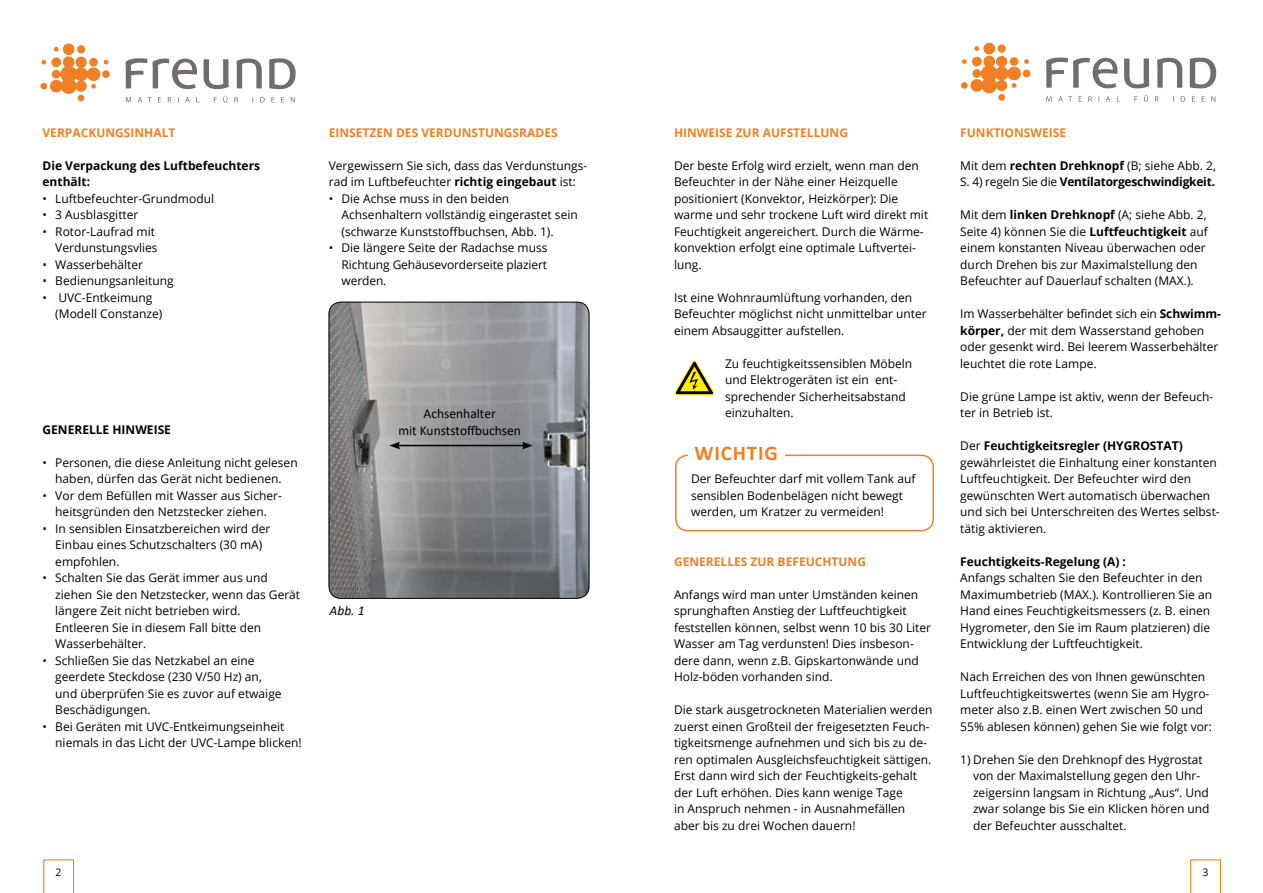
<style>
.page{position:relative;width:1263px;height:893px;background:#fff}
.page>*{position:absolute;margin:0;border:0;box-sizing:border-box;transform-origin:0 0}
.t1{font:700 21px "Calibri";letter-spacing:.04em;color:#f08023}
.t2{font:13.5px/16.5px "Calibri";color:#000;text-align:center}
.t3{font:italic 13.5px "Calibri";color:#000}
.t4{font:12px/16.5px "Open Sans";color:#000}
.t5{font:700 12px/16.5px "Open Sans";color:#000}
.t6{font:700 12px "Open Sans";color:#f08023}
.t7{font:10.5px "Open Sans";color:#000}
.s1{font-weight:700}
.s2{font-weight:400}
</style>
<div class="page">
<img style="left:329px;top:302px;width:260px;height:296px">
<div style="left:329px;top:302px;width:260px;height:297px;border:1px solid #000;border-radius:12px"></div>
<div style="left:675px;top:455px;width:259px;height:76px;border:2px solid #f08023;border-radius:12px"></div>
<div style="left:688px;top:444px;width:96px;height:19px;background:#fff"></div>
<hr style="left:398px;top:445px;width:127px;height:1px;background:#000">
<svg style="left:389px;top:442px;width:11px;height:7px"></svg>
<svg style="left:522px;top:442px;width:11px;height:7px"></svg>
<svg style="left:674px;top:360px;width:40px;height:35px"></svg>
<svg style="left:961px;top:43px;width:69px;height:58px"></svg>
<svg style="left:1046px;top:58px;width:170px;height:44px"></svg>
<svg style="left:40px;top:43px;width:70px;height:58px"></svg>
<svg style="left:125px;top:58px;width:171px;height:45px"></svg>
<svg style="left:43px;top:859px;width:31px;height:34px"></svg>
<svg style="left:1190px;top:859px;width:31px;height:34px"></svg>
<p class="t6" style="left:43px;top:124px;width:134px">Verpackungsinhalt</p>
<p class="t5" style="left:43px;top:157px;width:219px">Die Verpackung des Luftbefeuchters enthält:</p>
<p class="t4" style="left:43px;top:190px;width:173px">• Luftbefeuchter-Grundmodul</p>
<p class="t4" style="left:43px;top:206px;width:97px">• 3 Ausblasgitter</p>
<p class="t4" style="left:43px;top:223px;width:117px;text-align:right">• Rotor-Laufrad mit<br>Verdunstungsvlies</p>
<p class="t4" style="left:43px;top:256px;width:102px">• Wasserbehälter</p>
<p class="t4" style="left:43px;top:272px;width:133px">• Bedienungsanleitung</p>
<p class="t4" style="left:55px;top:289px;width:109px;text-indent:-13px">• UVC-Entkeimung (Modell Constanze)</p>
<p class="t6" style="left:329px;top:124px;width:230px">Einsetzen des Verdunstungsrades</p>
<p class="t4" style="left:329px;top:157px;width:260px">Vergewissern Sie sich, dass das Verdunstungs&shy;rad im Luftbefeuchter <span class="s1">richtig eingebaut</span> ist:</p>
<p class="t4" style="left:342px;top:190px;width:238px;text-indent:-13px">• Die Achse muss in den beiden<br>Achsenhaltern vollständig eingerastet sein (schwarze Kunststoffbuchsen, Abb. 1).</p>
<p class="t4" style="left:342px;top:239px;width:208px;text-align:justify;text-indent:-13px">• Die längere Seite der Radachse muss Richtung Gehäusevorderseite plaziert werden.</p>
<p class="t5" style="left:43px;top:421px;width:130px">Generelle h inweise</p>
<p class="t4" style="left:43px;top:454px;width:257px;text-align:center">• Personen, die diese Anleitung nicht gelesen haben, dürfen das Gerät nicht bedienen.</p>
<p class="t4" style="left:43px;top:487px;width:241px;text-align:center">• Vor dem Befüllen mit Wasser aus Sicher&shy;heitsgründen den Netzstecker ziehen.</p>
<p class="t4" style="left:55px;top:520px;width:217px;text-indent:-13px">• In sensiblen Einsatzbereichen wird der<br>Einbau eines Schutzschalters (30 mA) empfohlen.</p>
<p class="t4" style="left:55px;top:569px;width:246px;text-indent:-13px">• Schalten Sie das Gerät immer aus und ziehen Sie den Netzstecker, wenn das Gerät längere Zeit nicht betrieben wird.<br>Entleeren Sie in diesem Fall bitte den Wasserbehälter.</p>
<p class="t4" style="left:55px;top:652px;width:228px;text-indent:-13px">• Schließen Sie das Netzkabel an eine geerdete Steckdose (230 V/50 Hz) an, und überprüfen Sie es zuvor auf etwaige<br>Beschädigungen.</p>
<p class="t4" style="left:55px;top:718px;width:248px;text-indent:-13px">• Bei Geräten mit UVC-Entkeimungseinheit niemals in das Licht der UVC-Lampe blicken!</p>
<p class="t3" style="left:330px;top:601px;width:36px">Abb. 1</p>
<p class="t2" style="left:398px;top:405px;width:124px">Achsenhalter<br>mit Kunststoffbuchsen</p>
<p class="t6" style="left:674px;top:124px;width:176px">Hinweise zur Aufstellung</p>
<p class="t4" style="left:674px;top:157px;width:256px">Der beste Erfolg wird erzielt, wenn man den Befeuchter in der Nähe einer Heizquelle positioniert (Konvektor, Heizkörper): Die warme und sehr trockene Luft wird direkt mit Feuchtigkeit angereichert. Durch die Wärme&shy;konvektion erfolgt eine optimale Luftvertei&shy;lung.</p>
<p class="t4" style="left:674px;top:289px;width:254px">Ist eine Wohnraumlüftung vorhanden, den<br>Befeuchter möglichst nicht unmittelbar unter einem Absauggitter aufstellen.</p>
<p class="t4" style="left:725px;top:355px;width:189px">Zu feuchtigkeitssensiblen Möbeln und Elektrogeräten ist ein ent&shy;sprechender Sicherheitsabstand einzuhalten.</p>
<h1 class="t1" style="left:694px;top:438px;width:85px">WICHTIG</h1>
<p class="t4" style="left:691px;top:470px;width:226px">Der Befeuchter darf mit vollem Tank auf sensiblen Bodenbelägen nicht bewegt werden, um Kratzer zu vermeiden!</p>
<p class="t6" style="left:674px;top:553px;width:194px">Generelles zur Befeuchtung</p>
<p class="t4" style="left:674px;top:586px;width:259px">Anfangs wird man unter Umständen keinen sprunghaften Anstieg der Luftfeuchtigkeit feststellen können, selbst wenn 10 bis 30 Liter Wasser am Tag verdunsten! Dies insbeson&shy;dere dann, wenn z.B. Gipskartonwände und Holz-böden vorhanden sind.</p>
<p class="t4" style="left:674px;top:701px;width:260px">Die stark ausgetrockneten Materialien werden zuerst einen Großteil der freigesetzten Feuch&shy;tigkeitsmenge aufnehmen und sich bis zu de&shy;ren optimalen Ausgleichsfeuchtigkeit sättigen.<br>Erst dann wird sich der Feuchtigkeits-gehalt der Luft erhöhen. Dies kann wenige Tage<br>in Anspruch nehmen - in Ausnahmefällen aber bis zu drei Wochen dauern!</p>
<p class="t6" style="left:960px;top:124px;width:107px">Funktionsweise</p>
<p class="t5" style="left:960px;top:157px;width:257px"><span class="s2">Mit dem</span> rechten Drehknopf <span class="s2">(B; siehe Abb. 2,<br>S. 4) regeln Sie die</span> Ventilatorgeschwindigkeit.</p>
<p class="t4" style="left:960px;top:206px;width:249px">Mit dem <span class="s1">linken Drehknopf</span> (A; siehe Abb. 2, Seite 4) können Sie die <span class="s1">Luftfeuchtigkeit</span> auf einem konstanten Niveau überwachen oder durch Drehen bis zur Maximalstellung den Befeuchter auf Dauerlauf schalten (MAX.).</p>
<p class="t4" style="left:960px;top:305px;width:262px">Im Wasserbehälter befindet sich ein <span class="s1">Schwimm&shy;körper,</span> der mit dem Wasserstand gehoben oder gesenkt wird. Bei leerem Wasserbehälter leuchtet die rote Lampe.</p>
<p class="t4" style="left:960px;top:388px;width:255px">Die grüne Lampe ist aktiv, wenn der Befeuch&shy;ter in Betrieb ist.</p>
<p class="t5" style="left:960px;top:437px;width:173px"><span class="s2">Der</span> Feuchtigkeitsregler (HYGROST</p>
<p class="t5" style="left:1163px;top:437px;width:21px">AT)</p>
<p class="t4" style="left:960px;top:454px;width:261px">gewährleistet die Einhaltung einer konstanten Luftfeuchtigkeit. Der Befeuchter wird den gewünschten Wert automatisch überwachen und sich bei Unterschreiten des Wertes selbst&shy;tätig aktivieren.</p>
<p class="t5" style="left:960px;top:553px;width:167px">Feuchtigkeits-Regelung (A) :</p>
<p class="t4" style="left:960px;top:569px;width:253px">Anfangs schalten Sie den Befeuchter in den Maximumbetrieb (MAX.). Kontrollieren Sie an Hand eines Feuchtigkeitsmessers (z. B. einen Hygrometer, den Sie im Raum platzieren) die Entwicklung der Luftfeuchtigkeit.</p>
<p class="t4" style="left:960px;top:668px;width:253px">Nach Erreichen des von Ihnen gewünschten Luftfeuchtigkeitswertes (wenn Sie am Hygro&shy;meter also z.B. einen Wert zwischen 50 und 55% ablesen können) gehen Sie wie folgt vor:</p>
<p class="t4" style="left:973px;top:751px;width:238px;text-indent:-13px">1) Drehen Sie den Drehknopf des Hygrostat von der Maximalstellung gegen den Uhr&shy;zeigersinn langsam in Richtung „Aus“. Und zwar solange bis Sie ein Klicken hören und der Befeuchter ausschaltet.</p>
<p class="t7" style="left:55px;top:865px;width:8px">2</p>
<p class="t7" style="left:1202px;top:865px;width:8px">3</p>
</div>
